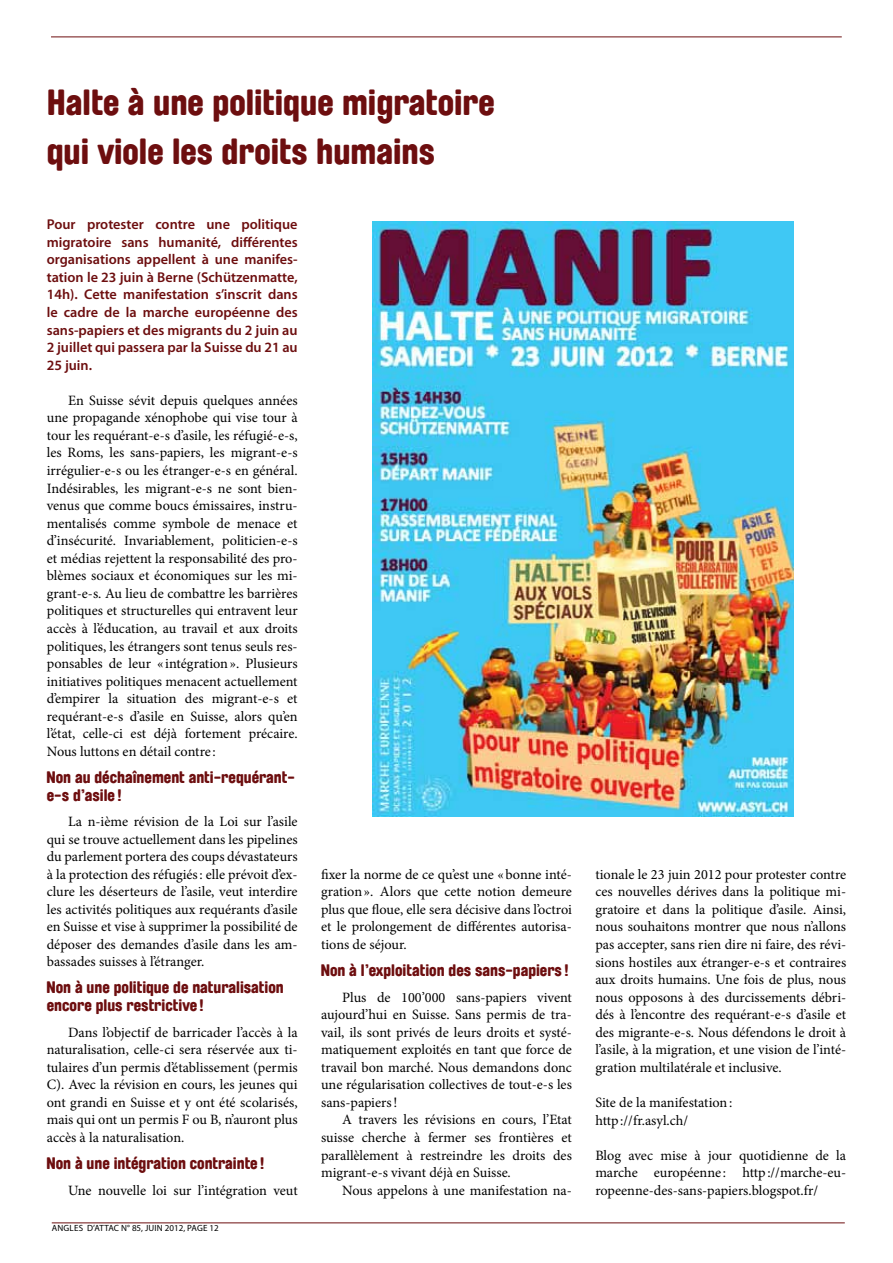
<style>
.page{position:relative;width:893px;height:1263px;background:#fff}
.page>*{position:absolute;margin:0;border:0;box-sizing:border-box;transform-origin:0 0}
.t1{font:36px/49.2px "Brauer";color:#6d0e0f}
.t2{font:16.5px/18px "Brauer";color:#6d0e0f}
.t3{font:14.25px/17.5px "Minion Pro";color:#000;text-align:justify}
.t4{font:600 14.25px/17.5px "Myriad Pro";color:#6d0e0f;text-align:justify}
.t5{font:9px "Myriad Pro";letter-spacing:.02em;color:#000}
</style>
<div class="page">
<hr style="left:51px;top:37px;width:791px;height:1px;background:#6d0e0f">
<hr style="left:52px;top:1222px;width:793px;height:1px;background:#6d0e0f">
<img style="left:373px;top:222px;width:421px;height:595px">
<h1 class="t1" style="left:47px;top:78px;width:449px">Halte à une politique migratoire qui viole les droits humains</h1>
<p class="t4" style="left:47px;top:216px;width:252px">Pour protester contre une politique migratoire sans humanité, différentes organisations appellent à une manifes&shy;tation le 23 juin à Berne (Schützenmatte, 14h). Cette manifestation s’inscrit dans le cadre de la marche européenne des sans-papiers et des migrants du 2 juin au 2 juillet qui passera par la Suisse du 21 au 25 juin.</p>
<p class="t3" style="left:47px;top:391px;width:252px;text-indent:21px">En Suisse sévit depuis quelques années une propagande xénophobe qui vise tour à tour les requérant-e-s d’asile, les réfugié-e-s, les Roms, les sans-papiers, les migrant-e-s irrégulier-e-s ou les étranger-e-s en général.<br>Indésirables, les migrant-e-s ne sont bien&shy;venus que comme boucs émissaires, instru&shy;mentalisés comme symbole de menace et d’insécurité. Invariablement, politicien-e-s et médias rejettent la responsabilité des pro&shy;blèmes sociaux et économiques sur les mi&shy;grant-e-s. Au lieu de combattre les barrières politiques et structurelles qui entravent leur accès à l’éducation, au travail et aux droits politiques, les étrangers sont tenus seuls res&shy;ponsables de leur « intégration». Plusieurs initiatives politiques menacent actuellement d’empirer la situation des migrant-e-s et requérant-e-s d’asile en Suisse, alors qu’en l’état, celle-ci est déjà fortement précaire.<br>Nous luttons en détail contre :</p>
<p class="t2" style="left:47px;top:768px;width:250px">Non au déchaînement anti-requérant&shy;e-s d’asile !</p>
<p class="t3" style="left:47px;top:813px;width:252px;text-indent:21px">La n-ième révision de la Loi sur l’asile qui se trouve actuellement dans les pipelines du parlement portera des coups dévastateurs à la protection des réfugiés: elle prévoit d’ex&shy;clure les déserteurs de l’asile, veut interdire les activités politiques aux requérants d’asile en Suisse et vise à supprimer la possibilité de déposer des demandes d’asile dans les am&shy;bassades suisses à l’étranger.</p>
<p class="t2" style="left:47px;top:979px;width:239px">Non à une politique de naturalisation encore plus restrictive !</p>
<p class="t3" style="left:47px;top:1023px;width:252px;text-indent:21px">Dans l’objectif de barricader l’accès à la naturalisation, celle-ci sera réservée aux ti&shy;tulaires d’un permis d’établissement (permis C). Avec la révision en cours, les jeunes qui ont grandi en Suisse et y ont été scolarisés, mais qui ont un permis F ou B, n’auront plus accès à la naturalisation.</p>
<p class="t2" style="left:47px;top:1154px;width:219px">Non à une intégration contrainte !</p>
<p class="t3" style="left:68px;top:1181px;width:231px">Une nouvelle loi sur l’intégration veut</p>
<p class="t5" style="left:52px;top:1223px;width:168px">ANGLES D’ATTAC N° 85, JUI N 2012, PAGE 12</p>
<p class="t3" style="left:321px;top:865px;width:252px">fixer la norme de ce qu’est une «bonne inté&shy;gration». Alors que cette notion demeure plus que floue, elle sera décisive dans l’octroi et le prolongement de différentes autorisa&shy;tions de séjour.</p>
<p class="t2" style="left:321px;top:961px;width:249px">Non à l’exploitation des sans-papiers !</p>
<p class="t3" style="left:321px;top:988px;width:252px;text-indent:21px">Plus de 100’000 sans-papiers vivent aujourd’hui en Suisse. Sans permis de tra&shy;vail, ils sont privés de leurs droits et systé&shy;matiquement exploités en tant que force de travail bon marché. Nous demandons donc une régularisation collectives de tout-e-s les sans-papiers!</p>
<p class="t3" style="left:321px;top:1111px;width:252px;text-indent:21px">A travers les révisions en cours, l’Etat suisse cherche à fermer ses frontières et parallèlement à restreindre les droits des migrant-e-s vivant déjà en Suisse.</p>
<p class="t3" style="left:342px;top:1181px;width:231px">Nous appelons à une manifestation na-</p>
<p class="t3" style="left:595px;top:865px;width:252px">tionale le 23 juin 2012 pour protester contre ces nouvelles dérives dans la politique mi&shy;gratoire et dans la politique d’asile. Ainsi, nous souhaitons montrer que nous n’allons pas accepter, sans rien dire ni faire, des révi&shy;sions hostiles aux étranger-e-s et contraires aux droits humains. Une fois de plus, nous nous opposons à des durcissements débri&shy;dés à l’encontre des requérant-e-s d’asile et des migrante-e-s. Nous défendons le droit à l’asile, à la migration, et une vision de l’inté&shy;gration multilatérale et inclusive.</p>
<p class="t3" style="left:595px;top:1094px;width:139px">Site de la manifestation: http://fr.asyl.ch/</p>
<p class="t3" style="left:595px;top:1146px;width:252px">Blog avec mise à jour quotidienne de la marche européenne : http://marche-eu&shy;ropeenne-des-sans-papiers.blogspot.fr/</p>
</div>
